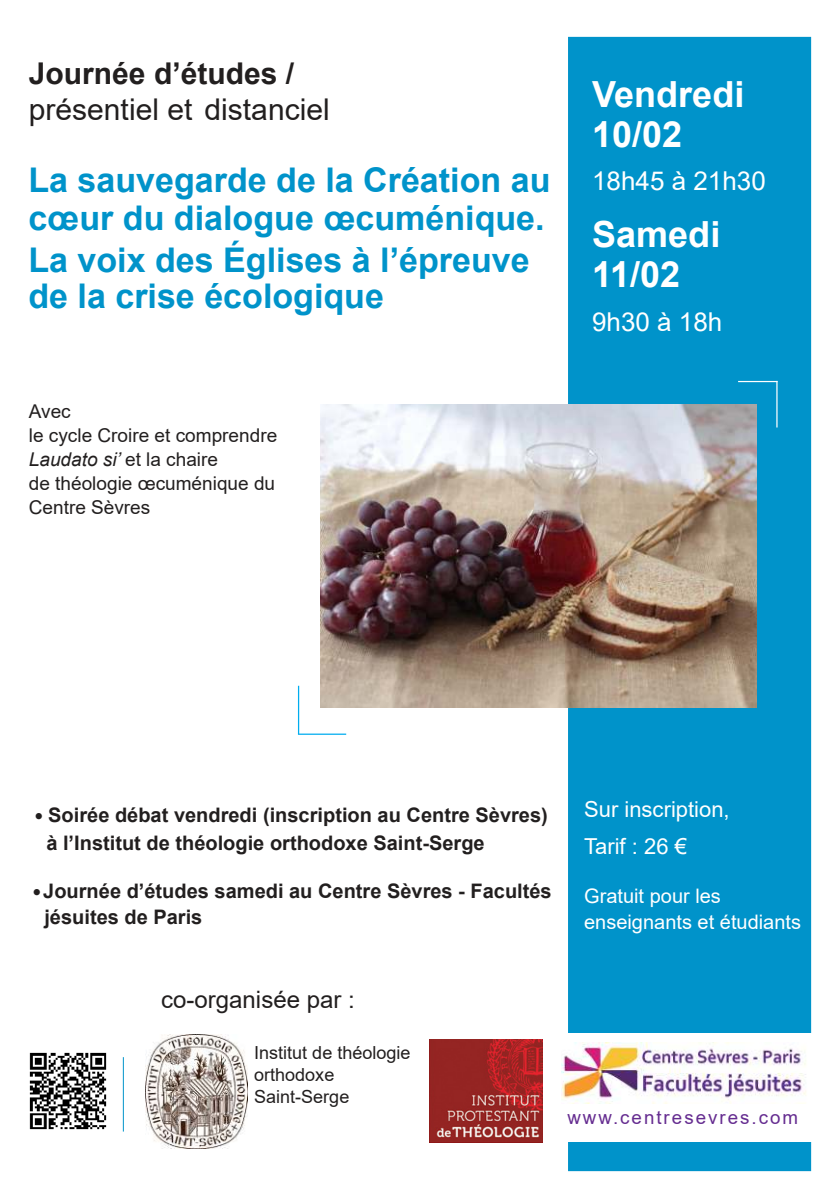
<style>
.page{position:relative;width:840px;height:1191px;background:#fff}
.page>*{position:absolute;margin:0;border:0;box-sizing:border-box;transform-origin:0 0}
.t1{font:700 36px/40px "Arial";color:#fff}
.t2{font:700 34px/38px "Arial";color:#0093ca}
.t3{font:30px "Arial";color:#221f1f}
.t4{font:700 30px "Arial";color:#221f1f}
.t5{font:26px "Arial";color:#fff}
.t6{font:24px "Arial";color:#221f1f}
.t7{font:22px/37.4px "Arial";color:#fff}
.t8{font:700 20px/28px "Arial";color:#221f1f}
.t9{font:20px/26px "Arial";color:#fff}
.t10{font:19px/24px "Arial";color:#221f1f}
.t11{font:18.8px "Arial";letter-spacing:.105em;color:#652c90}
.t12{font:18px/22px "Arial";color:#221f1f}
.s1{font-style:italic}
</style>
<div class="page">
<img style="left:145px;top:1034px;width:102px;height:114px">
<img style="left:429px;top:1039px;width:112px;height:103px">
<div style="left:567px;top:37px;width:243px;height:1134px;background:#0093ca;border:2px solid #0093ca"></div>
<div style="left:548px;top:1032px;width:284px;height:109px;background:#fff"></div>
<img style="left:561px;top:1042px;width:245px;height:61px">
<hr style="left:123px;top:1057px;width:1px;height:74px;background:#0093ca">
<img style="left:29px;top:1052px;width:78px;height:78px">
<hr style="left:298px;top:686px;width:1px;height:48px;background:#00adef">
<hr style="left:298px;top:733px;width:48px;height:2px;background:#00adef">
<hr style="left:775px;top:381px;width:2px;height:46px;background:#fff">
<hr style="left:737px;top:381px;width:40px;height:1px;background:#fff">
<img style="left:320px;top:404px;width:435px;height:303px">
<h3 class="t4" style="left:29px;top:62px;width:267px">Journée d’études /</h3>
<h3 class="t3" style="left:29px;top:98px;width:302px">présentiel et distanciel</h3>
<h2 class="t2" style="left:28px;top:164px;width:523px">La sauvegarde de la Création au cœur du dialogue œcuménique.</h2>
<h2 class="t2" style="left:28px;top:245px;width:502px;line-height:36px">La voix des Églises à l’épreuve de la crise écologique</h2>
<p class="t10" style="left:29px;top:401px;width:250px">Avec<br>le cycle Croire et comprendre<br><span class="s1">Laudato si’</span> et la chaire<br>de théologie œcuménique du<br>Centre Sèvres</p>
<h1 class="t1" style="left:591px;top:78px;width:154px">Vendredi<br>10/02</h1>
<h3 class="t5" style="left:591px;top:171px;width:175px">18h45 à 21h30</h3>
<h1 class="t1" style="left:591px;top:218px;width:130px">Samedi<br>11/02</h1>
<h3 class="t5" style="left:591px;top:312px;width:132px">9h30 à 18h</h3>
<p class="t8" style="left:46px;top:802px;width:502px">Soirée débat vendredi (inscription au Centre Sèvres) à l’Institut de théologie orthodoxe Saint-Serge</p>
<p class="t8" style="left:43px;top:879px;width:509px;line-height:26px">Journée d’études samedi au Centre Sèvres - Facultés jésuites de Paris</p>
<p class="t7" style="left:583px;top:792px;width:147px">Sur inscription,<br>Tarif : 26 €</p>
<p class="t9" style="left:583px;top:884px;width:218px">Gratuit pour les enseignants et étudiants</p>
<p class="t6" style="left:161px;top:990px;width:195px">co-organisée par :</p>
<p class="t12" style="left:254px;top:1043px;width:158px">Institut de théologie orthodoxe<br>Saint-Serge</p>
<p class="t11" style="left:567px;top:1110px;width:232px">www.centresevres.com</p>
</div>
